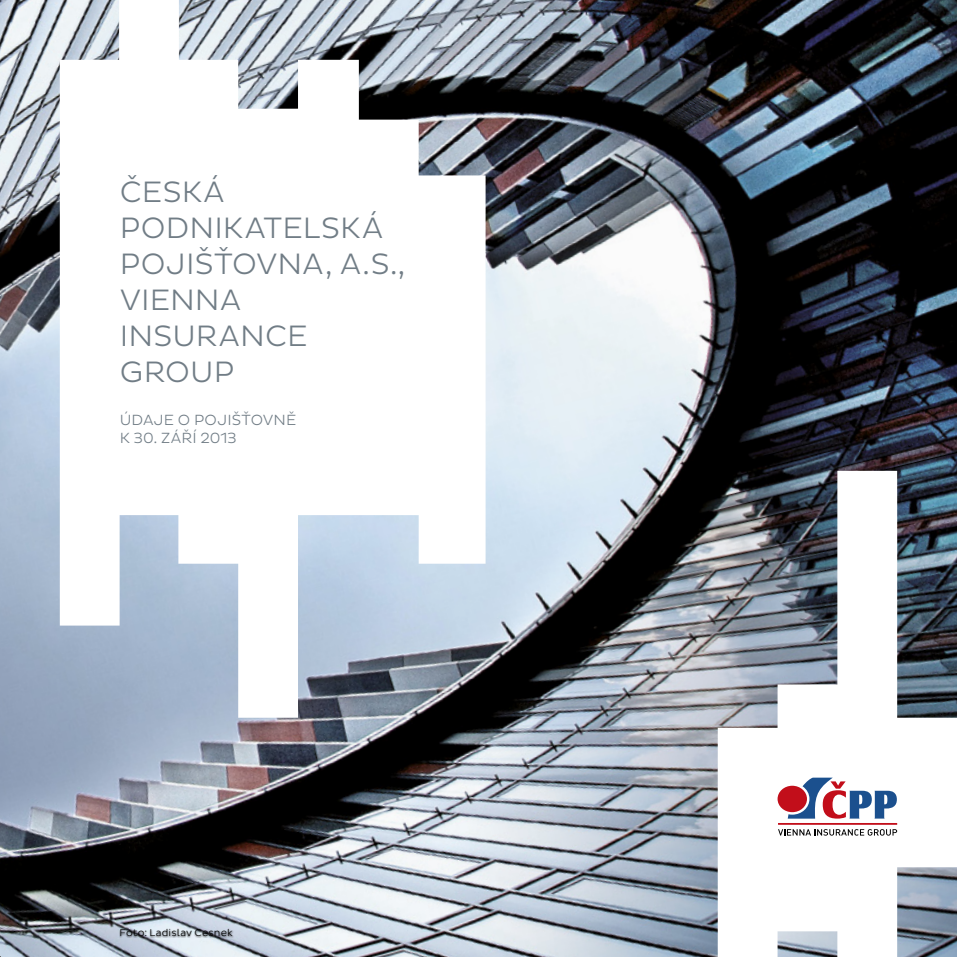
<style>
.page{position:relative;width:957px;height:957px;background:#fff}
.page>*{position:absolute;margin:0;border:0;box-sizing:border-box;transform-origin:0 0}
.t1{font:300 30px/36px "Pluto Sans";letter-spacing:.005em;color:#717d86}
.t2{font:300 15px/18px "Pluto Sans";letter-spacing:.01em;color:#717d86}
.t3{font:300 10px "Pluto Sans";letter-spacing:.015em;color:#000}
</style>
<div class="page">
<img style="left:0;top:0;width:957px;height:957px">
<svg style="left:60px;top:0;width:425px;height:718px"></svg>
<img style="left:718px;top:471px;width:239px;height:486px">
<svg style="left:787px;top:777px;width:110px;height:41px"></svg>
<div style="left:777px;top:785px;width:30px;height:27px;background:#c20e1a;border-radius:50%"></div>
<hr style="left:778px;top:823px;width:119px;height:2px;background:#c20e1a">
<svg style="left:778px;top:829px;width:119px;height:6px"></svg>
<div style="left:119px;top:928px;width:115px;height:10px;background:#000;opacity:.75"></div>
<p class="t1" style="left:120px;top:174px;width:287px">ČESKÁ<br>PODNIKATELSKÁ<br>POJIŠŤOVNA, A.S.,<br>VIENNA<br>INSURANCE<br>GROUP</p>
<p class="t2" style="left:120px;top:411px;width:178px">ÚDAJE O POJIŠŤOVNĚ<br>K 30. ZÁŘÍ 2013</p>
<p class="t3" style="left:120px;top:927px;width:115px">Foto: Ladislav Cesnek</p>
</div>
